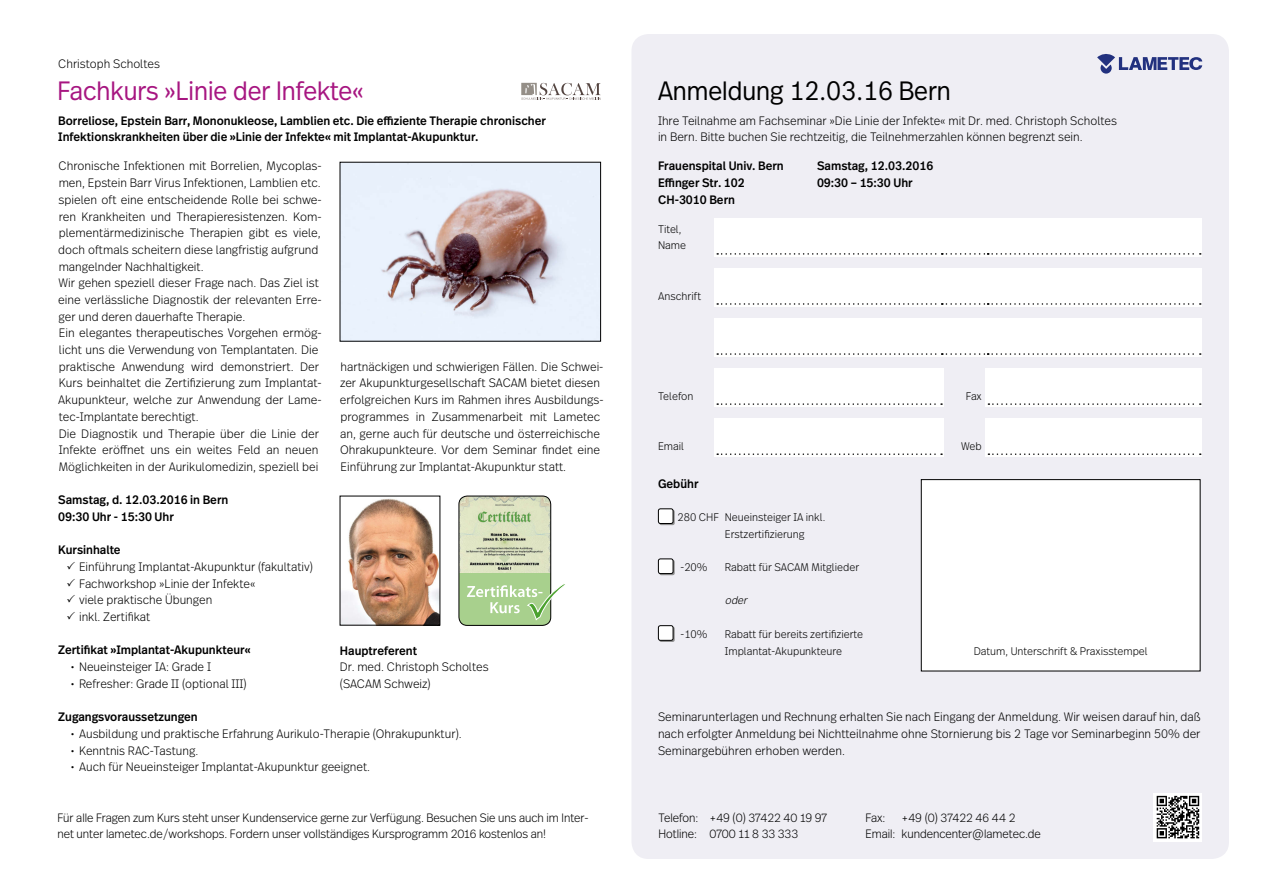
<style>
.page{position:relative;width:1263px;height:893px;background:#fff}
.page>*{position:absolute;margin:0;border:0;box-sizing:border-box;transform-origin:0 0}
.t1{font:300 26.55px "Real Head Pro";color:#a71681;scale:.95 1}
.t2{font:300 26.55px "Real Head Pro";color:#000;scale:.95 1}
.t3{font:300 12.15px/16.6px "Real Text Pro";color:#000;scale:.95 1}
.t4{font:300 12.15px/16.6px "Real Text Pro";color:#000;scale:.96 1}
.t5{font:500 12.15px/16.6px "Real Text Pro";color:#000;scale:.95 1}
.t6{font:300 12.15px/15.8px "Real Head Pro";color:#000;scale:.95 1}
.t7{font:300 11.1px/16.6px "Real Text Pro";color:#000;scale:.95 1}
.t8{font:italic 300 11.1px "Real Text Pro";color:#000;scale:.95 1}
</style>
<div class="page">
<div style="left:631px;top:34px;width:598px;height:825px;background:#efeef4;border-radius:17px"></div>
<svg style="left:1097px;top:54px;width:105px;height:20px"></svg>
<svg style="left:1154px;top:793px;width:48px;height:48px"></svg>
<svg style="left:1157px;top:796px;width:42px;height:42px;background:#7d7d7d"></svg>
<div style="left:714px;top:218px;width:488px;height:38px;background:#fff"></div>
<div style="left:714px;top:268px;width:488px;height:39px;background:#fff"></div>
<div style="left:714px;top:319px;width:488px;height:38px;background:#fff"></div>
<div style="left:714px;top:368px;width:229px;height:39px;background:#fff"></div>
<div style="left:985px;top:368px;width:217px;height:39px;background:#fff"></div>
<div style="left:714px;top:418px;width:229px;height:39px;background:#fff"></div>
<div style="left:985px;top:418px;width:217px;height:38px;background:#fff"></div>
<div style="left:921px;top:480px;width:279px;height:191px;background:#fff"></div>
<img style="left:342px;top:498px;width:96px;height:125px">
<img style="left:459px;top:496px;width:92px;height:77px">
<div style="left:459px;top:573px;width:92px;height:52px;background:#a8d08d"></div>
<div style="left:459px;top:496px;width:92px;height:129px;border:1px solid #000;border-radius:8px"></div>
<svg style="left:467px;top:582px;width:98px;height:39px"></svg>
<img style="left:342px;top:164px;width:257px;height:175px">
<svg style="left:521px;top:83px;width:80px;height:17px"></svg>
<div style="left:921px;top:479px;width:279px;height:192px;border:1px solid #000"></div>
<svg style="left:717px;top:453px;width:225px;height:2px"></svg>
<svg style="left:988px;top:453px;width:213px;height:2px"></svg>
<svg style="left:717px;top:403px;width:225px;height:2px"></svg>
<svg style="left:988px;top:403px;width:213px;height:2px"></svg>
<svg style="left:717px;top:353px;width:484px;height:2px"></svg>
<svg style="left:717px;top:253px;width:484px;height:2px"></svg>
<svg style="left:717px;top:303px;width:484px;height:2px"></svg>
<svg style="left:659px;top:510px;width:16px;height:15px"></svg>
<div style="left:658px;top:509px;width:15px;height:14px;background:#fff;border-radius:2px"></div>
<div style="left:658px;top:508px;width:15px;height:16px;border:1px solid #000;border-radius:2px"></div>
<svg style="left:659px;top:560px;width:16px;height:15px"></svg>
<div style="left:658px;top:559px;width:15px;height:15px;background:#fff;border-radius:2px"></div>
<div style="left:658px;top:558px;width:15px;height:16px;border:1px solid #000;border-radius:2px"></div>
<svg style="left:659px;top:627px;width:16px;height:15px"></svg>
<div style="left:658px;top:626px;width:15px;height:14px;background:#fff;border-radius:2px"></div>
<div style="left:658px;top:625px;width:15px;height:16px;border:1px solid #000;border-radius:2px"></div>
<p class="t3" style="left:58px;top:54px;width:109px">Christoph Scholtes</p>
<h1 class="t1" style="left:57px;top:70px;width:324px">Fachkurs »Linie der Infekte«</h1>
<p class="t5" style="left:58px;top:111px;width:515px">Borreliose, Epstein Barr, Mononukleose, Lamblien etc. Die effiziente Therapie chronischer<br>Infektionskrankheiten über die »Linie der Infekte« mit Implantat-Akupunktur.</p>
<p class="t4" style="left:58px;top:157px;width:276px">Chronische Infektionen mit Borrelien, Mycoplas&shy;men, Epstein Barr Virus Infektionen, Lamblien etc. spielen oft eine entscheidende Rolle bei schwe&shy;ren Krankheiten und Therapieresistenzen. Kom&shy;plementärmedizinische Therapien gibt es viele, doch oftmals scheitern diese langfristig aufgrund mangelnder Nachhaltigkeit.<br>Wir gehen speziell dieser Frage nach. Das Ziel ist eine verlässliche Diagnostik der relevanten Erre&shy;ger und deren dauerhafte Therapie.<br>Ein elegantes therapeutisches Vorgehen ermög&shy;licht uns die Verwendung von Templantaten. Die praktische Anwendung wird demonstriert. Der Kurs beinhaltet die Zertifizierung zum Implantat-Akupunkteur, welche zur Anwendung der Lame&shy;tec-Implantate berechtigt.<br>Die Diagnostik und Therapie über die Linie der Infekte eröffnet uns ein weites Feld an neuen Möglichkeiten in der Aurikulomedizin, speziell bei</p>
<p class="t5" style="left:58px;top:491px;width:181px">Samstag, d. 12.03.2016 in Bern<br>09:30 Uhr - 15:30 Uhr</p>
<p class="t5" style="left:58px;top:541px;width:67px">Kursinhalte</p>
<p class="t3" style="left:79px;top:557px;width:248px">Einführung Implantat-Akupunktur (fakultativ)<br>Fachworkshop »Linie der Infekte«<br>viele praktische Übungen<br>inkl. Zertifikat</p>
<p class="t5" style="left:58px;top:641px;width:204px">Zertifikat »Implantat-Akupunkteur«</p>
<p class="t3" style="left:71px;top:658px;width:149px">• Neueinsteiger IA: Grade I</p>
<p class="t3" style="left:71px;top:674px;width:187px">• Refresher: Grade II (optional III)</p>
<p class="t3" style="left:340px;top:357px;width:279px">hartnäckigen und schwierigen Fällen. Die Schwei&shy;zer Akupunkturgesellschaft SACAM bietet diesen erfolgreichen Kurs im Rahmen ihres Ausbildungs&shy;programmes in Zusammenarbeit mit Lametec an, gerne auch für deutsche und österreichische Ohrakupunkteure. Vor dem Seminar findet eine Einführung zur Implantat-Akupunktur statt.</p>
<p class="t5" style="left:340px;top:641px;width:83px">Hauptreferent</p>
<p class="t3" style="left:340px;top:658px;width:158px">Dr. med. Christoph Scholtes (SACAM Schweiz)</p>
<p class="t5" style="left:58px;top:708px;width:148px">Zugangsvoraussetzungen</p>
<p class="t3" style="left:71px;top:724px;width:413px">• Ausbildung und praktische Erfahrung Aurikulo-Therapie (Ohrakupunktur).</p>
<p class="t3" style="left:71px;top:741px;width:136px">• Kenntnis RAC-Tastung.</p>
<p class="t3" style="left:71px;top:758px;width:317px">• Auch für Neueinsteiger Implantat-Akupunktur geeignet.</p>
<h1 class="t2" style="left:658px;top:70px;width:310px">Anmeldung 12.03.16 Bern</h1>
<p class="t3" style="left:658px;top:111px;width:485px">Ihre Teilnahme am Fach seminar »Die Linie der Infekte« mit Dr. med. Christoph Scholtes in Bern. Bitte buchen Sie rechtzeitig, die Teilnehmerzahlen können begrenzt sein.</p>
<p class="t5" style="left:658px;top:157px;width:134px">Frauenspital Univ. Bern</p>
<p class="t5" style="left:817px;top:157px;width:124px">Samstag, 12.03.2016</p>
<p class="t5" style="left:658px;top:174px;width:93px">Effinger Str. 102</p>
<p class="t5" style="left:817px;top:174px;width:102px">09:30 – 15:30 Uhr</p>
<p class="t5" style="left:658px;top:190px;width:83px">CH-3010 Bern</p>
<p class="t7" style="left:658px;top:220px;width:31px">Titel,<br>Name</p>
<p class="t7" style="left:658px;top:286px;width:47px">Anschrift</p>
<p class="t7" style="left:658px;top:387px;width:39px">Telefon</p>
<p class="t7" style="left:966px;top:387px;width:18px">Fax</p>
<p class="t7" style="left:658px;top:437px;width:29px">Email</p>
<p class="t7" style="left:961px;top:437px;width:23px">Web</p>
<p class="t5" style="left:658px;top:474px;width:44px">Gebühr</p>
<p class="t7" style="left:725px;top:508px;width:107px;text-indent:-47px">280 CHF Neueinsteiger IA inkl.<br>Erstzertifizierung</p>
<p class="t7" style="left:680px;top:558px;width:30px">-20%</p>
<p class="t7" style="left:725px;top:558px;width:143px">Rabatt für SACAM Mitglieder</p>
<p class="t8" style="left:725px;top:592px;width:28px">oder</p>
<p class="t7" style="left:681px;top:625px;width:30px">-10%</p>
<p class="t7" style="left:725px;top:625px;width:147px">Rabatt für bereits zertifizierte<br>Implantat-Akupunkteure</p>
<p class="t7" style="left:974px;top:641px;width:185px">Datum, Unterschrift &amp; Praxisstempel</p>
<p class="t3" style="left:658px;top:708px;width:573px;text-align:justify">Seminarunterlagen und Rechnung erhalten Sie nach Eingang der Anmeldung. Wir weisen darauf hin, daß nach erfolgter Anmeldung bei Nichtteilnahme ohne Stornierung bis 2 Tage vor Seminarbeginn 50% der Seminargebühren erhoben werden.</p>
<p class="t6" style="left:57px;top:809px;width:561px">Für alle Fragen zum Kurs steht unser Kundenservice gerne zur Verfügung. Besuchen Sie uns auch im Inter&shy;net unter lametec.de/workshops. Fordern unser vollständiges Kursprogramm 2016 kostenlos an!</p>
<p class="t6" style="left:658px;top:809px;width:179px">Telefon: +49 (0) 37422 40 19 97</p>
<p class="t6" style="left:865px;top:809px;width:22px">Fax:</p>
<p class="t6" style="left:901px;top:809px;width:121px">+49 (0) 37422 46 44 2</p>
<p class="t6" style="left:658px;top:825px;width:148px">Hotline: 0700 11 8 33 333</p>
<p class="t6" style="left:865px;top:825px;width:186px">Email: kundencenter@lametec.de</p>
</div>
